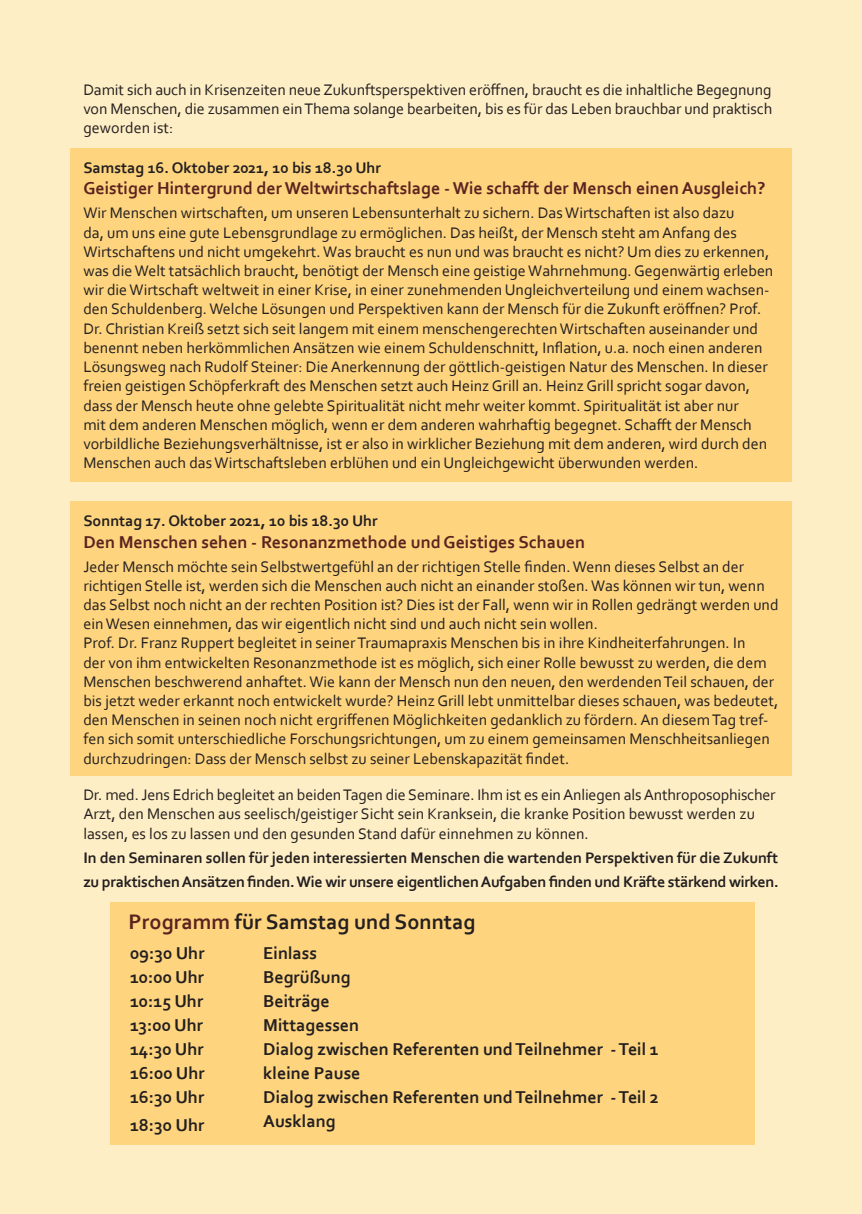
<style>
.page{position:relative;width:862px;height:1214px;background:#fff}
.page>*{position:absolute;margin:0;border:0;box-sizing:border-box;transform-origin:0 0}
.t1{font:700 22px "Corbel";color:#231f20}
.t2{font:700 18px "Corbel";color:#231f20}
.t3{font:700 18px "Corbel";color:#5b2320}
.t4{font:16px/19.2px "Corbel";color:#231f20}
.t5{font:700 16px/24px "Corbel";letter-spacing:-.005em;color:#231f20}
.s1{color:#5b2320}
</style>
<div class="page">
<div style="left:0;top:0;width:862px;height:1213px;background:#feeec5"></div>
<div style="left:70px;top:149px;width:721px;height:333px;background:#fed47e"></div>
<div style="left:110px;top:901px;width:645px;height:243px;background:#fed47e"></div>
<div style="left:70px;top:501px;width:721px;height:274px;background:#fed47e"></div>
<p class="t4" style="left:83px;top:79px;width:690px;text-align:justify">Damit sich auch in Krisenzeiten neue Zukunftsperspektiven eröffnen, braucht es die inhaltliche Begegnung von Menschen, die zusammen ein Thema solange bearbeiten, bis es für das Leben brauchbar und praktisch geworden ist:</p>
<p class="t5" style="left:83px;top:155px;width:299px">Samstag 16. Oktober 2021, 10 bis 18.30 Uhr</p>
<p class="t3" style="left:83px;top:177px;width:683px">Geistiger Hintergrund der Weltwirtschaftslage - Wie schafft der Mensch einen Ausgleich?</p>
<p class="t4" style="left:83px;top:203px;width:691px">Wir Menschen wirtschaften, um unseren Lebensunterhalt zu sichern. Das Wirtschaften ist also dazu<br>da, um uns eine gute Lebensgrundlage zu ermöglichen. Das heißt, der Mensch steht am Anfang des Wirtschaftens und nicht umgekehrt. Was braucht es nun und was braucht es nicht? Um dies zu erkennen, was die Welt tatsächlich braucht, benötigt der Mensch eine geistige Wahrnehmung. Gegenwärtig erleben wir die Wirtschaft weltweit in einer Krise, in einer zunehmenden Ungleichverteilung und einem wachsen&shy;den Schuldenberg. Welche Lösungen und Perspektiven kann der Mensch für die Zukunft eröffnen? Prof.<br>Dr. Christian Kreiß setzt sich seit langem mit einem menschengerechten Wirtschaften auseinander und benennt neben herkömmlichen Ansätzen wie einem Schuldenschnitt, Inflation, u.a. noch einen anderen Lösungsweg nach Rudolf Steiner: Die Anerkennung der göttlich-geistigen Natur des Menschen. In dieser freien geistigen Schöpferkraft des Menschen setzt auch Heinz Grill an. Heinz Grill spricht sogar davon, dass der Mensch heute ohne gelebte Spiritualität nicht mehr weiter kommt. Spiritualität ist aber nur<br>mit dem anderen Menschen möglich, wenn er dem anderen wahrhaftig begegnet. Schafft der Mensch vorbildliche Beziehungsverhältnisse, ist er also in wirklicher Beziehung mit dem anderen, wird durch den Menschen auch das Wirtschaftsleben erblühen und ein Ungleichgewicht überwunden werden.</p>
<p class="t5" style="left:83px;top:508px;width:296px">Sonntag 17. Oktober 2021, 10 bis 18.30 Uhr</p>
<p class="t3" style="left:83px;top:530px;width:503px">Den Menschen sehen - Resonanzmethode und Geistiges Schauen</p>
<p class="t4" style="left:83px;top:556px;width:697px">Jeder Mensch möchte sein Selbstwertgefühl an der richtigen Stelle finden. Wenn dieses Selbst an der richtigen Stelle ist, werden sich die Menschen auch nicht an einander stoßen. Was können wir tun, wenn das Selbst noch nicht an der rechten Position ist? Dies ist der Fall, wenn wir in Rollen gedrängt werden und ein Wesen einnehmen, das wir eigentlich nicht sind und auch nicht sein wollen.</p>
<p class="t4" style="left:83px;top:633px;width:696px">Prof. Dr. Franz Ruppert begleitet in seiner Traumapraxis Menschen bis in ihre Kindheiterfahrungen. In<br>der von ihm entwickelten Resonanzmethode ist es möglich, sich einer Rolle bewusst zu werden, die dem Menschen beschwerend anhaftet. Wie kann der Mensch nun den neuen, den werdenden Teil schauen, der bis jetzt weder erkannt noch entwickelt wurde? Heinz Grill lebt unmittelbar dieses schauen, was bedeutet, den Menschen in seinen noch nicht ergriffenen Möglichkeiten gedanklich zu fördern. An diesem Tag tref&shy;fen sich somit unterschiedliche Forschungsrichtungen, um zu einem gemeinsamen Menschheitsanliegen durchzudringen: Dass der Mensch selbst zu seiner Lebenskapazität findet.</p>
<p class="t4" style="left:83px;top:784px;width:694px">Dr. med. Jens Edrich begleitet an beiden Tagen die Seminare. Ihm ist es ein Anliegen als Anthroposophischer<br>Arzt, den Menschen aus seelisch/geistiger Sicht sein Kranksein, die kranke Position bewusst werden zu lassen, es los zu lassen und den gesunden Stand dafür einnehmen zu können.</p>
<p class="t5" style="left:83px;top:844px;width:697px">In den Seminaren sollen für jeden interessierten Menschen die wartenden Perspektiven für die Zukunft zu praktischen Ansätzen finden. Wie wir unsere eigentlichen Aufgaben finden und Kräfte stärkend wirken.</p>
<p class="t1" style="left:129px;top:907px;width:349px"><span class="s1">Programm</span> für Samstag und Sonntag</p>
<p class="t2" style="left:130px;top:941px;width:76px">09:30 Uhr</p>
<p class="t2" style="left:130px;top:965px;width:76px">10:00 Uhr</p>
<p class="t2" style="left:130px;top:989px;width:75px">10:15 Uhr</p>
<p class="t2" style="left:130px;top:1013px;width:75px">13:00 Uhr</p>
<p class="t2" style="left:130px;top:1037px;width:75px">14:30 Uhr</p>
<p class="t2" style="left:130px;top:1061px;width:76px">16:00 Uhr</p>
<p class="t2" style="left:130px;top:1085px;width:76px">16:30 Uhr</p>
<p class="t2" style="left:130px;top:1113px;width:76px">18:30 Uhr</p>
<p class="t2" style="left:263px;top:941px;width:55px">Einlass</p>
<p class="t2" style="left:263px;top:965px;width:89px">Begrüßung</p>
<p class="t2" style="left:263px;top:989px;width:68px">Beiträge</p>
<p class="t2" style="left:263px;top:1013px;width:97px">Mittagessen</p>
<p class="t2" style="left:263px;top:1037px;width:397px">Dialog zwischen Referenten und Teilnehmer - Teil 1</p>
<p class="t2" style="left:263px;top:1061px;width:99px">kleine Pause</p>
<p class="t2" style="left:263px;top:1085px;width:397px">Dialog zwischen Referenten und Teilnehmer - Teil 2</p>
<p class="t2" style="left:263px;top:1109px;width:74px">Ausklang</p>
</div>
